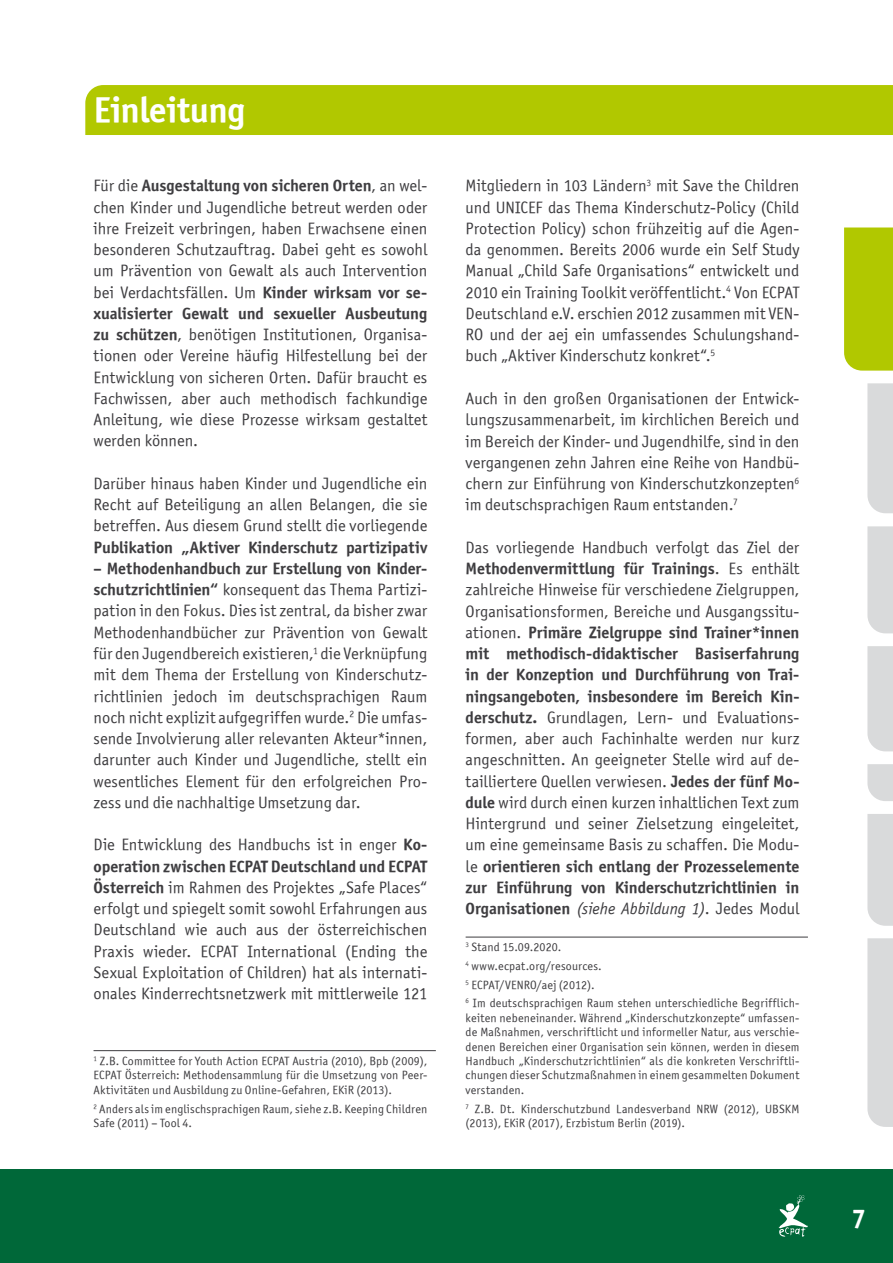
<style>
.page{position:relative;width:893px;height:1263px;background:#fff}
.page>*{position:absolute;margin:0;border:0;box-sizing:border-box;transform-origin:0 0}
.t1{font:36px "Officina Sans ITCTT Bold";letter-spacing:-.01em;color:#fff}
.t2{font:27px "Officina Sans ITCTT Bold";color:#fff}
.t3{font:16.5px/21.3px "Officina Sans ITCTT Book";letter-spacing:.005em;color:#3e3d40;text-align:justify}
.t4{font:16.5px/21.3px "Officina Sans ITCTT Bold";letter-spacing:-.005em;color:#3e3d40;text-align:justify}
.t5{font:italic 16.5px "Officina Sans ITCTT Book";letter-spacing:-.005em;color:#3e3d40}
.t6{font:12px/14.4px "Officina Sans ITCTT Book";letter-spacing:.015em;color:#3e3d40}
.s1{font-family:"Officina Sans ITCTT Book"}
.s2{font-family:"Officina Sans ITCTT Bold"}
.s3{font-family:"Officina Sans ITCTT Bold";font-style:normal}
.s4{font-style:normal}
</style>
<div class="page">
<div style="left:0;top:1169px;width:893px;height:94px;background:#006839"></div>
<svg style="left:779px;top:1195px;width:29px;height:42px"></svg>
<div style="left:844px;top:227px;width:49px;height:144px;background:#b1c800"></div>
<div style="left:867px;top:383px;width:26px;height:130px;background:#d9dadb"></div>
<div style="left:867px;top:526px;width:26px;height:107px;background:#d9dadb"></div>
<div style="left:867px;top:646px;width:26px;height:105px;background:#d9dadb"></div>
<svg style="left:867px;top:764px;width:26px;height:37px"></svg>
<div style="left:867px;top:814px;width:26px;height:112px;background:#d9dadb"></div>
<div style="left:867px;top:938px;width:26px;height:189px;background:#d9dadb"></div>
<hr style="left:94px;top:1050px;width:342px;height:1px;background:#3e3d40">
<hr style="left:466px;top:937px;width:342px;height:1px;background:#3e3d40">
<div style="left:85px;top:85px;width:808px;height:50px;background:#b1c800"></div>
<h1 class="t1" style="left:94px;top:87px;width:153px">Einleitung</h1>
<p class="t4" style="left:94px;top:175px;width:335px"><span class="s1">Für die</span> Ausgestaltung von sicheren Orten<span class="s1">, an wel-</span></p>
<p class="t3" style="left:94px;top:196px;width:335px">chen Kinder und Jugendliche betreut werden oder ihre Freizeit verbringen, haben Erwachsene einen besonderen Schutzauftrag. Dabei geht es sowohl um Prävention von Gewalt als auch Intervention bei Verdachtsfällen. Um <span class="s2">Kinder wirksam vor se-</span></p>
<p class="t4" style="left:94px;top:302px;width:335px">xualisierter Gewalt und sexueller Ausbeutung</p>
<p class="t3" style="left:94px;top:324px;width:335px"><span class="s2">zu schützen</span>, benötigen Institutionen, Organisa&shy;tionen oder Vereine häufig Hilfestellung bei der Entwicklung von sicheren Orten. Dafür braucht es Fachwissen, aber auch methodisch fachkundige Anleitung, wie diese Prozesse wirksam gestaltet werden können.</p>
<p class="t3" style="left:94px;top:473px;width:335px">Darüber hinaus haben Kinder und Jugendliche ein Recht auf Beteiligung an allen Belangen, die sie betreffen. Aus diesem Grund stellt die vorliegende</p>
<p class="t4" style="left:94px;top:536px;width:335px">Publikation „Aktiver Kinderschutz partizipativ</p>
<p class="t4" style="left:94px;top:557px;width:335px">– Methodenhandbuch zur Erstellung von Kinder-</p>
<p class="t3" style="left:94px;top:579px;width:335px"><span class="s2">schutzrichtlinien“</span> konsequent das Thema Partizi&shy;pation in den Fokus. Dies ist zentral, da bisher zwar Methodenhandbücher zur Prävention von Gewalt für den Jugendbereich existieren,<sup>1</sup> die Verknüpfung mit dem Thema der Erstellung von Kinderschutz&shy;richtlinien jedoch im deutschsprachigen Raum noch nicht explizit aufgegriffen wurde.<sup>2</sup> Die umfas&shy;sende Involvierung aller relevanten Akteur*innen, darunter auch Kinder und Jugendliche, stellt ein wesentliches Element für den erfolgreichen Pro&shy;zess und die nachhaltige Umsetzung dar.</p>
<p class="t3" style="left:94px;top:834px;width:335px">Die Entwicklung des Handbuchs ist in enger <span class="s2">Ko-</span></p>
<p class="t4" style="left:94px;top:855px;width:335px">operation zwischen ECPAT Deutschland und ECPAT</p>
<p class="t3" style="left:94px;top:877px;width:335px"><span class="s2">Österreich</span> im Rahmen des Projektes „Safe Places“ erfolgt und spiegelt somit sowohl Erfahrungen aus Deutschland wie auch aus der österreichischen Praxis wieder. ECPAT International (Ending the Sexual Exploitation of Children) hat als internati&shy;onales Kinderrechtsnetzwerk mit mittlerweile 121</p>
<p class="t6" style="left:94px;top:1054px;width:335px;text-align:justify"><sup>1</sup> Z.B. Committee for Youth Action ECPAT Austria (2010), Bpb (2009), ECPAT Österreich: Methodensammlung für die Umsetzung von Peer-Aktivitäten und Ausbildung zu Online-Gefahren, EKiR (2013).</p>
<p class="t6" style="left:94px;top:1101px;width:335px"><sup>2</sup> Anders als im englischsprachigen Raum, siehe z.B. Keeping Children<br>Safe (2011) – Tool 4.</p>
<p class="t3" style="left:466px;top:175px;width:335px">Mitgliedern in 103 Ländern<sup>3</sup> mit Save the Children und UNICEF das Thema Kinderschutz-Policy (Child Protection Policy) schon frühzeitig auf die Agen&shy;da genommen. Bereits 2006 wurde ein Self Study Manual „Child Safe Organisations“ entwickelt und 2010 ein Training Toolkit veröffentlicht.<sup>4</sup> Von ECPAT Deutschland e.V. erschien 2012 zusammen mit VEN-RO und der aej ein umfassendes Schulungshand&shy;buch „Aktiver Kinderschutz konkret“.<sup>5</sup></p>
<p class="t3" style="left:466px;top:388px;width:335px">Auch in den großen Organisationen der Entwick&shy;lungszusammenarbeit, im kirchlichen Bereich und im Bereich der Kinder- und Jugendhilfe, sind in den vergangenen zehn Jahren eine Reihe von Handbü&shy;chern zur Einführung von Kinderschutzkonzepten<sup>6 </sup>im deutschsprachigen Raum entstanden.<sup>7</sup></p>
<p class="t3" style="left:466px;top:536px;width:335px">Das vorliegende Handbuch verfolgt das Ziel der</p>
<p class="t4" style="left:466px;top:558px;width:335px">Methodenvermittlung für Trainings<span class="s1">. Es enthält</span></p>
<p class="t3" style="left:466px;top:579px;width:335px">zahlreiche Hinweise für verschiedene Zielgruppen,<br>Organisationsformen, Bereiche und Ausgangssitu-</p>
<p class="t4" style="left:466px;top:621px;width:335px"><span class="s1">ationen.</span> Primäre Zielgruppe sind Trainer*innen mit methodisch-didaktischer Basiserfahrung in der Konzeption und Durchführung von Trai&shy;ningsangeboten, insbesondere im Bereich Kin-</p>
<p class="t3" style="left:466px;top:706px;width:335px"><span class="s2">derschutz.</span> Grundlagen, Lern- und Evaluations&shy;formen, aber auch Fachinhalte werden nur kurz angeschnitten. An geeigneter Stelle wird auf de&shy;tailliertere Quellen verwiesen. <span class="s2">Jedes der fünf Mo&shy;dule</span> wird durch einen kurzen inhaltlichen Text zum Hintergrund und seiner Zielsetzung eingeleitet, um eine gemeinsame Basis zu schaffen. Die Modu-</p>
<p class="t4" style="left:466px;top:855px;width:335px"><span class="s1">le</span> orientieren sich entlang der Prozesselemente zur Einführung von Kinderschutzrichtlinien in</p>
<p class="t5" style="left:466px;top:899px;width:335px"><span class="s3">Organisationen</span> (siehe Abbildung 1)<span class="s4">. Jedes Modul</span></p>
<p class="t6" style="left:466px;top:938px;width:335px;line-height:18.6px"><sup>3</sup> Stand 15.09.2020.<br><sup>4</sup> www.ecpat.org/resources.<br><sup>5</sup> ECPAT/VENRO/aej (2012).<br><sup>6</sup> Im deutschsprachigen Raum stehen unterschiedliche Begrifflich-</p>
<p class="t6" style="left:466px;top:1010px;width:335px;text-align:justify">keiten nebeneinander. Während „Kinderschutzkonzepte“ umfassen&shy;de Maßnahmen, verschriftlicht und informeller Natur, aus verschie&shy;denen Bereichen einer Organisation sein können, werden in diesem Handbuch „Kinderschutzrichtlinien“ als die konkreten Verschriftli&shy;chungen dieser Schutzmaßnahmen in einem gesammelten Dokument verstanden.</p>
<p class="t6" style="left:466px;top:1101px;width:335px"><sup>7</sup> Z.B. Dt. Kinderschutzbund Landesverband NRW (2012), UBSKM (2013), EKiR (2017), Erzbistum Berlin (2019).</p>
<h2 class="t2" style="left:852px;top:1201px;width:16px">7</h2>
</div>
